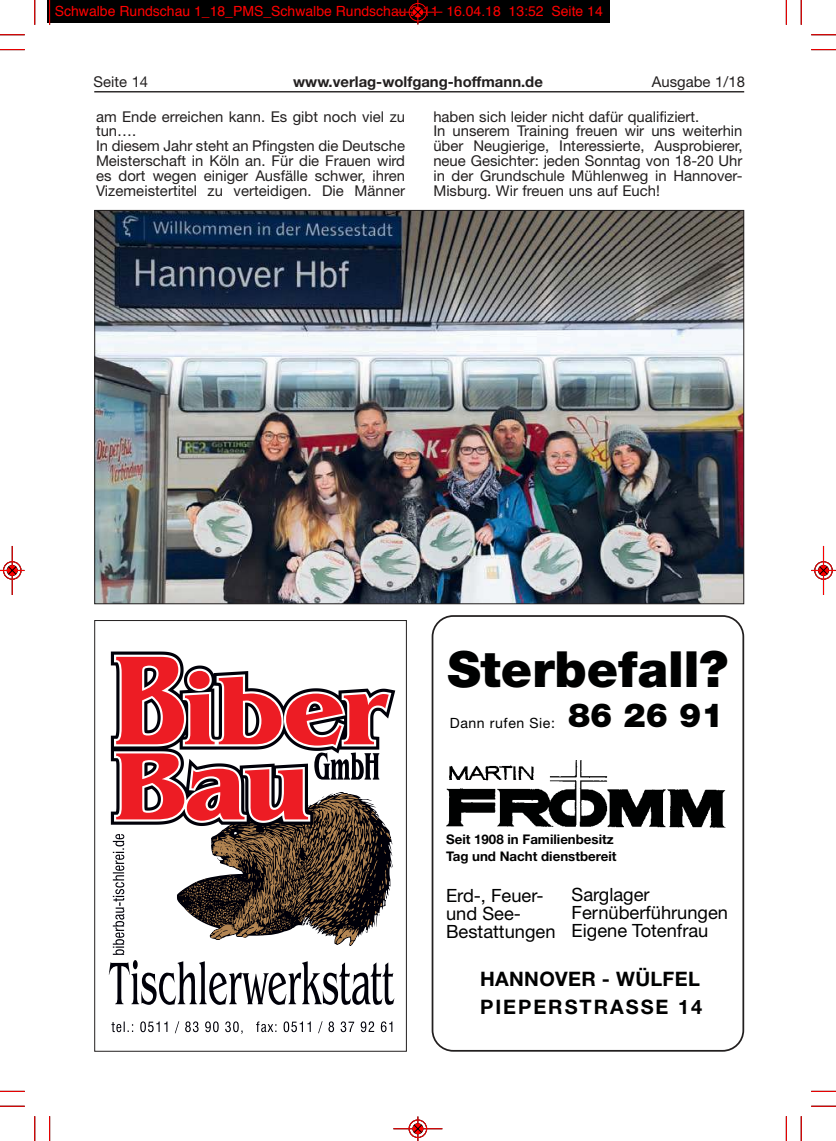
<style>
.page{position:relative;width:836px;height:1141px;background:#fff}
.page>*{position:absolute;margin:0;border:0;box-sizing:border-box;transform-origin:0 0}
.t1{font:900 49.88px "Helvetica Neue";color:#000101}
.t2{font:900 33.25px "Helvetica Neue";color:#000101}
.t3{font:700 19.95px/28.3px "Helvetica Neue";letter-spacing:.1em;color:#000101}
.t4{font:18.2px/18.2px "Helvetica Neue";color:#000101}
.t5{font:14.88px/14.9px "Helvetica Neue";color:#221f1f}
.t6{font:700 14.88px "Helvetica Neue";color:#221f1f}
.t7{font:14.17px "Helvetica Neue";letter-spacing:.04em;color:#000101}
.t8{font:14px "Helvetica";color:#f00}
.t9{font:700 13.3px/16.6px "Helvetica Neue";color:#000101}
</style>
<div class="page">
<hr style="left:94px;top:91px;width:650px;height:1px;background:#221f1f">
<svg style="left:432px;top:615px;width:312px;height:437px"></svg>
<img style="left:96px;top:212px;width:646px;height:390px">
<svg style="left:109px;top:752px;width:285px;height:253px"></svg>
<svg style="left:111px;top:652px;width:284px;height:174px"></svg>
<svg style="left:111px;top:1021px;width:281px;height:13px"></svg>
<div style="left:94px;top:620px;width:313px;height:432px;border:1px solid #221f1f"></div>
<div style="left:48px;top:0;width:562px;height:23px;background:#000"></div>
<svg style="left:49px;top:0;width:1px;height:25px"></svg>
<svg style="left:0;top:49px;width:25px;height:1px"></svg>
<svg style="left:786px;top:0;width:1px;height:25px"></svg>
<svg style="left:811px;top:49px;width:25px;height:1px"></svg>
<svg style="left:49px;top:1116px;width:1px;height:25px"></svg>
<svg style="left:0;top:1091px;width:25px;height:1px"></svg>
<svg style="left:786px;top:1116px;width:1px;height:25px"></svg>
<svg style="left:811px;top:1091px;width:25px;height:1px"></svg>
<svg style="left:34px;top:0;width:1px;height:25px"></svg>
<svg style="left:0;top:34px;width:25px;height:1px"></svg>
<svg style="left:801px;top:0;width:1px;height:25px"></svg>
<svg style="left:811px;top:34px;width:25px;height:1px"></svg>
<svg style="left:34px;top:1116px;width:1px;height:25px"></svg>
<svg style="left:0;top:1106px;width:25px;height:1px"></svg>
<svg style="left:801px;top:1116px;width:1px;height:25px"></svg>
<svg style="left:811px;top:1106px;width:25px;height:1px"></svg>
<div style="left:408px;top:3px;width:19px;height:19px;border:1px solid #000;border-radius:50%"></div>
<hr style="left:393px;top:12px;width:49px;height:1px;background:#f00">
<div style="left:409px;top:3px;width:18px;height:18px;border:1px solid #f00;border-radius:50%"></div>
<svg style="left:413px;top:0;width:9px;height:24px"></svg>
<div style="left:408px;top:1119px;width:19px;height:19px;border:1px solid #000;border-radius:50%"></div>
<hr style="left:393px;top:1128px;width:49px;height:1px;background:#f00">
<div style="left:409px;top:1120px;width:18px;height:18px;border:1px solid #f00;border-radius:50%"></div>
<svg style="left:413px;top:1116px;width:9px;height:25px"></svg>
<div style="left:3px;top:561px;width:19px;height:19px;border:1px solid #000;border-radius:50%"></div>
<hr style="left:12px;top:546px;width:1px;height:49px;background:#f00">
<div style="left:3px;top:561px;width:18px;height:18px;border:1px solid #f00;border-radius:50%"></div>
<svg style="left:0;top:566px;width:25px;height:9px"></svg>
<div style="left:814px;top:561px;width:19px;height:19px;border:1px solid #000;border-radius:50%"></div>
<hr style="left:823px;top:546px;width:1px;height:49px;background:#f00">
<div style="left:814px;top:561px;width:18px;height:18px;border:1px solid #f00;border-radius:50%"></div>
<svg style="left:811px;top:566px;width:25px;height:9px"></svg>
<p class="t8" style="left:55px;top:5px;width:549px">Schwalbe Rundschau 1_18_PMS_Schwalbe Rundschau 2-11 16.04.18 13:52 Seite 14</p>
<p class="t5" style="left:94px;top:74px;width:56px">Seite 14</p>
<p class="t6" style="left:293px;top:76px;width:251px">www.verlag-wolfgang-hoffmann.de</p>
<p class="t5" style="left:652px;top:74px;width:94px">Ausgabe 1/18</p>
<p class="t5" style="left:96px;top:109px;width:311px">am Ende erreichen kann. Es gibt noch viel zu tun….<br>In diesem Jahr steht an Pfingsten die Deutsche Meisterschaft in Köln an. Für die Frauen wird es dort wegen einiger Ausfälle schwer, ihren Vizemeistertitel zu verteidigen. Die Männer</p>
<p class="t5" style="left:433px;top:109px;width:311px">haben sich leider nicht dafür qualifiziert.<br>In unserem Training freuen wir uns weiterhin über Neugierige, Interessierte, Ausprobierer, neue Gesichter: jeden Sonntag von 18-20 Uhr in der Grundschule Mühlenweg in Hannover-Misburg. Wir freuen uns auf Euch!</p>
<h1 class="t1" style="left:447px;top:641px;width:282px">Sterbefall?</h1>
<p class="t7" style="left:450px;top:717px;width:107px">Dann rufen Sie:</p>
<h2 class="t2" style="left:568px;top:696px;width:157px">86 26 91</h2>
<p class="t9" style="left:446px;top:831px;width:172px">Seit 1908 in Familienbesitz<br>Tag und Nacht dienstbereit</p>
<p class="t4" style="left:446px;top:888px;width:111px">Erd-, Feuer&shy;und See-<br>Bestattungen</p>
<p class="t4" style="left:572px;top:887px;width:158px">Sarglager<br>Fernüberführungen<br>Eigene Totenfrau</p>
<h3 class="t3" style="left:480px;top:964px;width:224px">HANNOVER - WÜLFEL<br>PIEPERSTRASSE 14</h3>
</div>
